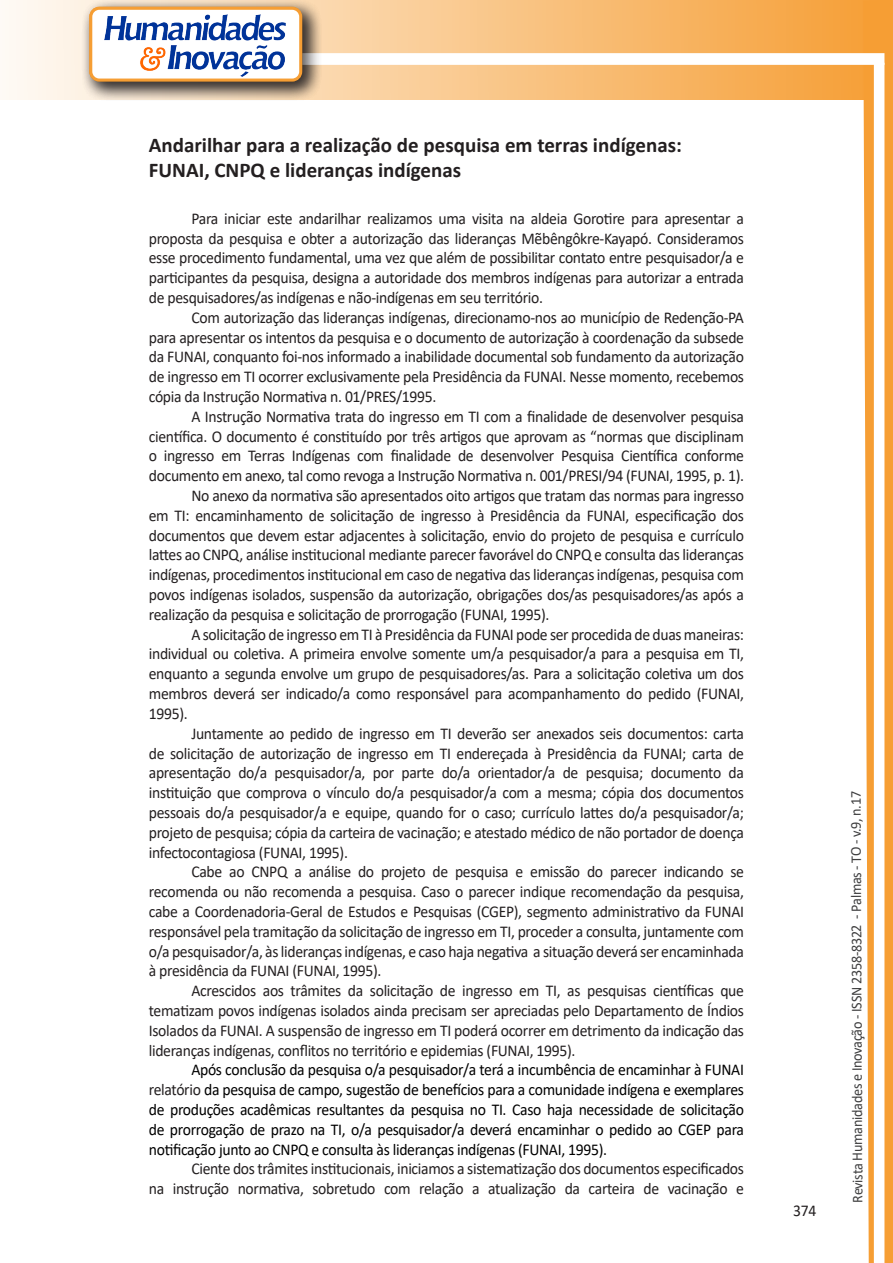
<style>
.page{position:relative;width:893px;height:1263px;background:#fff}
.page>*{position:absolute;margin:0;border:0;box-sizing:border-box;transform-origin:0 0}
.Titulo_2{font:700 21px/25.2px "Calibri";color:#231f20}
.texto{font:16.5px/19.8px "Calibri";letter-spacing:-.02em;color:#231f20;text-align:justify;scale:.95 1}
.texto-2{font:16.5px/19.8px "Calibri";letter-spacing:-.02em;color:#000;text-align:justify;scale:.95 1}
.t1{font:15px "Calibri";letter-spacing:-.025em;color:#3e3e3f;scale:.95 1}
.s1{color:#231f20}
</style>
<div class="page">
<svg style="left:5px;top:0;width:858px;height:100px;background:#f9c484"></svg>
<div style="left:302px;top:53px;width:582px;height:12px;background:#fff;border:2px solid #fff"></div>
<svg style="left:863px;top:0;width:30px;height:1263px"></svg>
<div style="left:81px;top:0;width:241px;height:102px;background:#231f20;opacity:.75"></div>
<div style="left:91px;top:8px;width:210px;height:72px;background:#fff;border-radius:9px"></div>
<img style="left:104px;top:14px;width:181px;height:62px">
<div style="left:89px;top:7px;width:213px;height:75px;border:3px solid #f69e34;border-radius:9px"></div>
<p class="Titulo_2" style="left:149px;top:132px;width:535px">Andarilhar para a realização de pesquisa em terras indígenas:<br>FUNAI, CNPQ e lideranças indígenas</p>
<p class="texto" style="left:149px;top:208px;width:628px;text-indent:43px">Para iniciar este andarilhar realizamos uma visita na aldeia Gorotire para apresentar a proposta da pesquisa e obter a autorização das lideranças Mẽbêngôkre-Kayapó. Consideramos esse procedimento fundamental, uma vez que além de possibilitar contato entre pesquisador/a e participantes da pesquisa, designa a autoridade dos membros indígenas para autorizar a entrada de pesquisadores/as indígenas e não-indígenas em seu território.</p>
<p class="texto" style="left:149px;top:307px;width:628px;text-indent:43px">Com autorização das lideranças indígenas, direcionamo-nos ao município de Redenção-PA para apresentar os intentos da pesquisa e o documento de autorização à coordenação da subsede da FUNAI, conquanto foi-nos informado a inabilidade documental sob fundamento da autorização de ingresso em TI ocorrer exclusivamente pela Presidência da FUNAI. Nesse momento, recebemos cópia da Instrução Normativa n. 01/PRES/1995.</p>
<p class="texto" style="left:149px;top:406px;width:628px;text-indent:43px">A Instrução Normativa trata do ingresso em TI com a finalidade de desenvolver pesquisa científica. O documento é constituído por três artigos que aprovam as “normas que disciplinam o ingresso em Terras Indígenas com finalidade de desenvolver Pesquisa Científica conforme documento em anexo, tal como revoga a Instrução Normativa n. 001/PRESI/94 (FUNAI, 1995, p. 1).</p>
<p class="texto" style="left:149px;top:485px;width:628px;text-indent:43px">No anexo da normativa são apresentados oito artigos que tratam das normas para ingresso em TI: encaminhamento de solicitação de ingresso à Presidência da FUNAI, especificação dos documentos que devem estar adjacentes à solicitação, envio do projeto de pesquisa e currículo lattes ao CNPQ, análise institucional mediante parecer favorável do CNPQ e consulta das lideranças indígenas, procedimentos institucional em caso de negativa das lideranças indígenas, pesquisa com povos indígenas isolados, suspensão da autorização, obrigações dos/as pesquisadores/as após a realização da pesquisa e solicitação de prorrogação (FUNAI, 1995).</p>
<p class="texto" style="left:149px;top:624px;width:628px;text-indent:43px">A solicitação de ingresso em TI à Presidência da FUNAI pode ser procedida de duas maneiras: individual ou coletiva. A primeira envolve somente um/a pesquisador/a para a pesquisa em TI, enquanto a segunda envolve um grupo de pesquisadores/as. Para a solicitação coletiva um dos membros deverá ser indicado/a como responsável para acompanhamento do pedido (FUNAI, 1995).</p>
<p class="texto" style="left:149px;top:723px;width:628px;text-indent:43px">Juntamente ao pedido de ingresso em TI deverão ser anexados seis documentos: carta de solicitação de autorização de ingresso em TI endereçada à Presidência da FUNAI; carta de apresentação do/a pesquisador/a, por parte do/a orientador/a de pesquisa; documento da instituição que comprova o vínculo do/a pesquisador/a com a mesma; cópia dos documentos pessoais do/a pesquisador/a e equipe, quando for o caso; currículo lattes do/a pesquisador/a; projeto de pesquisa; cópia da carteira de vacinação; e atestado médico de não portador de doença infectocontagiosa (FUNAI, 1995).</p>
<p class="texto" style="left:149px;top:861px;width:628px;text-indent:43px">Cabe ao CNPQ a análise do projeto de pesquisa e emissão do parecer indicando se recomenda ou não recomenda a pesquisa. Caso o parecer indique recomendação da pesquisa, cabe a Coordenadoria-Geral de Estudos e Pesquisas (CGEP), segmento administrativo da FUNAI responsável pela tramitação da solicitação de ingresso em TI, proceder a consulta, juntamente com o/a pesquisador/a, às lideranças indígenas, e caso haja negativa a situação deverá ser encaminhada à presidência da FUNAI (FUNAI, 1995).</p>
<p class="texto" style="left:149px;top:980px;width:628px;text-indent:43px">Acrescidos aos trâmites da solicitação de ingresso em TI, as pesquisas científicas que tematizam povos indígenas isolados ainda precisam ser apreciadas pelo Departamento de Índios Isolados da FUNAI. A suspensão de ingresso em TI poderá ocorrer em detrimento da indicação das lideranças indígenas, conflitos no território e epidemias (FUNAI, 1995).</p>
<p class="texto-2" style="left:149px;top:1059px;width:628px;text-indent:43px">Após conclusão da pesquisa o/a pesquisador/a terá a incumbência de encaminhar à FUNAI <span class="s1">relatório</span> da pesquisa de campo, sugestão de benefícios para a comunidade indígena e exemplares de produções acadêmicas resultantes da pesquisa no TI. Caso haja necessidade de solicitação de prorrogação de prazo na TI, o/a pesquisador/a deverá encaminhar o pedido ao CGEP para notificação junto ao CNPQ e consulta às lideranças indígenas (FUNAI, 1995).</p>
<p class="texto" style="left:149px;top:1158px;width:628px;text-align:right">Ciente dos trâmites institucionais, iniciamos a sistematização dos documentos especificados<br>na instrução normativa, sobretudo com relação a atualização da carteira de vacinação e</p>
<p class="texto" style="left:793px;top:1200px;width:26px">374</p>
<p class="t1" style="left:846px;top:1203px;width:435px;rotate:-90deg">Revista Humanidades e Inovação - ISSN 2358-8322 - Palmas - TO - v.9, n.17</p>
</div>
